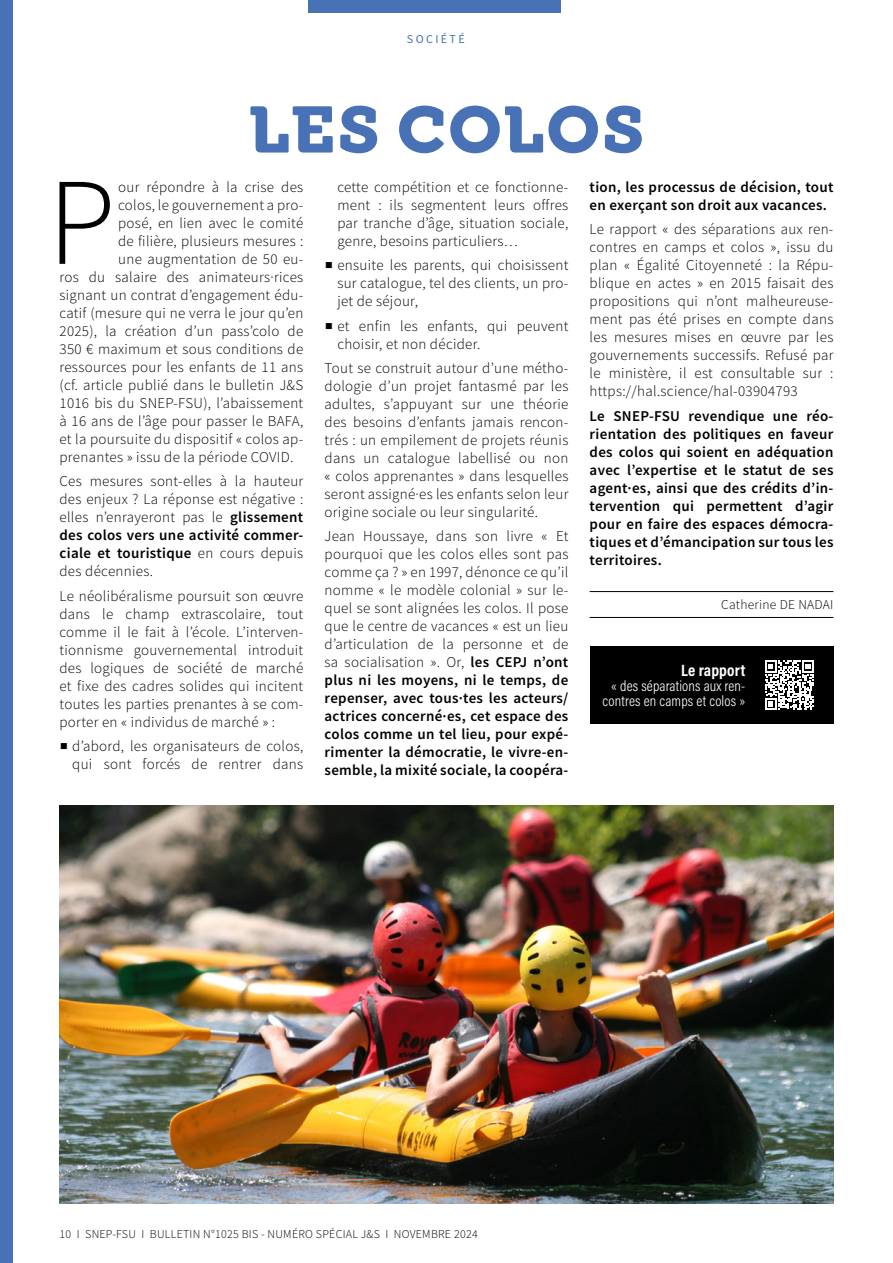
<style>
.page{position:relative;width:893px;height:1263px;background:#fff}
.page>*{position:absolute;margin:0;border:0;box-sizing:border-box;transform-origin:0 0}
.t1{font:300 124.2px "Source Sans Pro";color:#000}
.t2{font:700 67.5px "Winden Alt";letter-spacing:.02em;color:#4871b6}
.t3{font:700 16.5px "Acumin Pro Cond";letter-spacing:.01em;color:#fff}
.t4{font:300 15px/18px "Source Sans Pro";letter-spacing:.02em;color:#000;text-align:justify}
.t5{font:600 15px/18px "Source Sans Pro";letter-spacing:.02em;color:#000}
.t6{font:300 15px/15px "Acumin Pro Cond";letter-spacing:.01em;color:#fff;text-align:center}
.t7{font:300 13.5px "Source Sans Pro";letter-spacing:.02em;color:#000}
.t8{font:300 12px "Source Sans Pro";letter-spacing:.02em;color:#000}
.t9{font:12px "Source Sans Pro";letter-spacing:.2em;color:#4871b6}
.s1{font-weight:600}
.s2{font-weight:200}
</style>
<div class="page">
<hr style="left:590px;top:591px;width:243px;height:1px;background:#000">
<hr style="left:590px;top:617px;width:243px;height:1px;background:#000">
<img style="left:60px;top:805px;width:773px;height:398px">
<div style="left:0;top:0;width:13px;height:1263px;background:#4871b6"></div>
<div style="left:308px;top:0;width:253px;height:13px;background:#4871b6"></div>
<div style="left:590px;top:646px;width:243px;height:78px;background:#000"></div>
<svg style="left:765px;top:660px;width:49px;height:50px"></svg>
<p class="t9" style="left:407px;top:31px;width:59px">SOCIÉTÉ</p>
<h2 class="t2" style="left:248px;top:85px;width:398px">LES COLOS</h2>
<h1 class="t1" style="left:47px;top:146px;width:70px">P</h1>
<p class="t4" style="left:118px;top:178px;width:187px">our répondre à la crise des</p>
<p class="t4" style="left:118px;top:196px;width:187px">colos, le gouvernement a pro-</p>
<p class="t4" style="left:118px;top:214px;width:187px">posé, en lien avec le comité</p>
<p class="t4" style="left:118px;top:232px;width:187px">de filière, plusieurs mesures :</p>
<p class="t4" style="left:118px;top:250px;width:187px">une augmentation de 50 eu-</p>
<p class="t4" style="left:60px;top:268px;width:245px">ros du salaire des animateurs·rices</p>
<p class="t4" style="left:60px;top:286px;width:245px">signant un contrat d’engagement édu-</p>
<p class="t4" style="left:60px;top:304px;width:245px">catif (mesure qui ne verra le jour qu’en</p>
<p class="t4" style="left:60px;top:322px;width:245px">2025), la création d’un pass’colo de</p>
<p class="t4" style="left:60px;top:340px;width:245px">350 € maximum et sous conditions de</p>
<p class="t4" style="left:60px;top:358px;width:245px">ressources pour les enfants de 11 ans</p>
<p class="t4" style="left:60px;top:376px;width:245px">(cf. article publié dans le bulletin J&amp;S</p>
<p class="t4" style="left:60px;top:394px;width:245px">1016 bis du SNEP-FSU), l’abaissement</p>
<p class="t4" style="left:60px;top:412px;width:245px">à 16 ans de l’âge pour passer le BAFA,</p>
<p class="t4" style="left:60px;top:430px;width:245px">et la poursuite du dispositif « colos ap-</p>
<p class="t4" style="left:60px;top:448px;width:235px">prenantes » issu de la période COVID.</p>
<p class="t4" style="left:60px;top:472px;width:245px">Ces mesures sont-elles à la hauteur des enjeux ? La réponse est négative : elles n’enrayeront pas le <span class="s1">glissement des colos vers une activité commer&shy;ciale et touristique</span> en cours depuis des décennies.</p>
<p class="t4" style="left:60px;top:587px;width:245px">Le néolibéralisme poursuit son œuvre dans le champ extrascolaire, tout comme il le fait à l’école. L’interven&shy;tionnisme gouvernemental introduit des logiques de société de marché et fixe des cadres solides qui incitent toutes les parties prenantes à se com&shy;porter en « individus de marché » :</p>
<p class="t4" style="left:60px;top:737px;width:245px;text-align:right"><span class="s2">■</span> d’abord, les organisateurs de colos, qui sont forcés de rentrer dans</p>
<p class="t4" style="left:337px;top:178px;width:233px">cette compétition et ce fonctionne&shy;ment : ils segmentent leurs offres par tranche d’âge, situation sociale, genre, besoins particuliers…</p>
<p class="t4" style="left:337px;top:256px;width:233px;text-indent:-13px"><span class="s2">■</span> ensuite les parents, qui choisissent sur catalogue, tel des clients, un pro&shy;jet de séjour,</p>
<p class="t4" style="left:337px;top:317px;width:233px;text-indent:-13px"><span class="s2">■</span> et enfin les enfants, qui peuvent choisir, et non décider.</p>
<p class="t4" style="left:325px;top:359px;width:245px">Tout se construit autour d’une métho&shy;dologie d’un projet fantasmé par les adultes, s’appuyant sur une théorie des besoins d’enfants jamais rencon&shy;trés : un empilement de projets réunis dans un catalogue labellisé ou non « colos apprenantes » dans lesquelles seront assigné·es les enfants selon leur origine sociale ou leur singularité.</p>
<p class="t4" style="left:325px;top:527px;width:245px">Jean Houssaye, dans son livre « Et pourquoi que les colos elles sont pas comme ça ? » en 1997, dénonce ce qu’il nomme « le modèle colonial » sur le&shy;quel se sont alignées les colos. Il pose que le centre de vacances « est un lieu d’articulation de la personne et de sa socialisation ». Or, <span class="s1">les CEPJ n’ont plus ni les moyens, ni le temps, de repenser, avec tous·tes les acteurs/ actrices concerné·es, cet espace des colos comme un tel lieu, pour expé&shy;rimenter la démocratie, le vivre-en&shy;semble, la mixité sociale, la coopéra-</span></p>
<p class="t5" style="left:590px;top:178px;width:245px">tion, les processus de décision, tout en exerçant son droit aux vacances.</p>
<p class="t4" style="left:590px;top:220px;width:245px">Le rapport « des séparations aux ren&shy;contres en camps et colos », issu du plan « Égalité Citoyenneté : la Répu&shy;blique en actes » en 2015 faisait des propositions qui n’ont malheureuse&shy;ment pas été prises en compte dans les mesures mises en œuvre par les gouvernements successifs. Refusé par le ministère, il est consultable sur : https://hal.science/hal-03904793</p>
<p class="t5" style="left:590px;top:406px;width:245px;text-align:justify">Le SNEP-FSU revendique une réo&shy;rientation des politiques en faveur des colos qui soient en adéquation avec l’expertise et le statut de ses agent·es, ainsi que des crédits d’in&shy;tervention qui permettent d’agir pour en faire des espaces démocra&shy;tiques et d’émancipation sur tous les territoires.</p>
<p class="t7" style="left:721px;top:596px;width:114px">Catherine DE NADAI</p>
<p class="t3" style="left:681px;top:660px;width:66px">Le rapport</p>
<p class="t6" style="left:603px;top:678px;width:144px">« des séparations aux ren&shy;contres en camps et colos »</p>
<p class="t8" style="left:60px;top:1226px;width:420px">10 I SNEP-FSU I BULLETIN N°1025 BIS - NUMÉRO SPÉCIAL J&amp;S I NOVEMBRE 2024</p>
</div>
